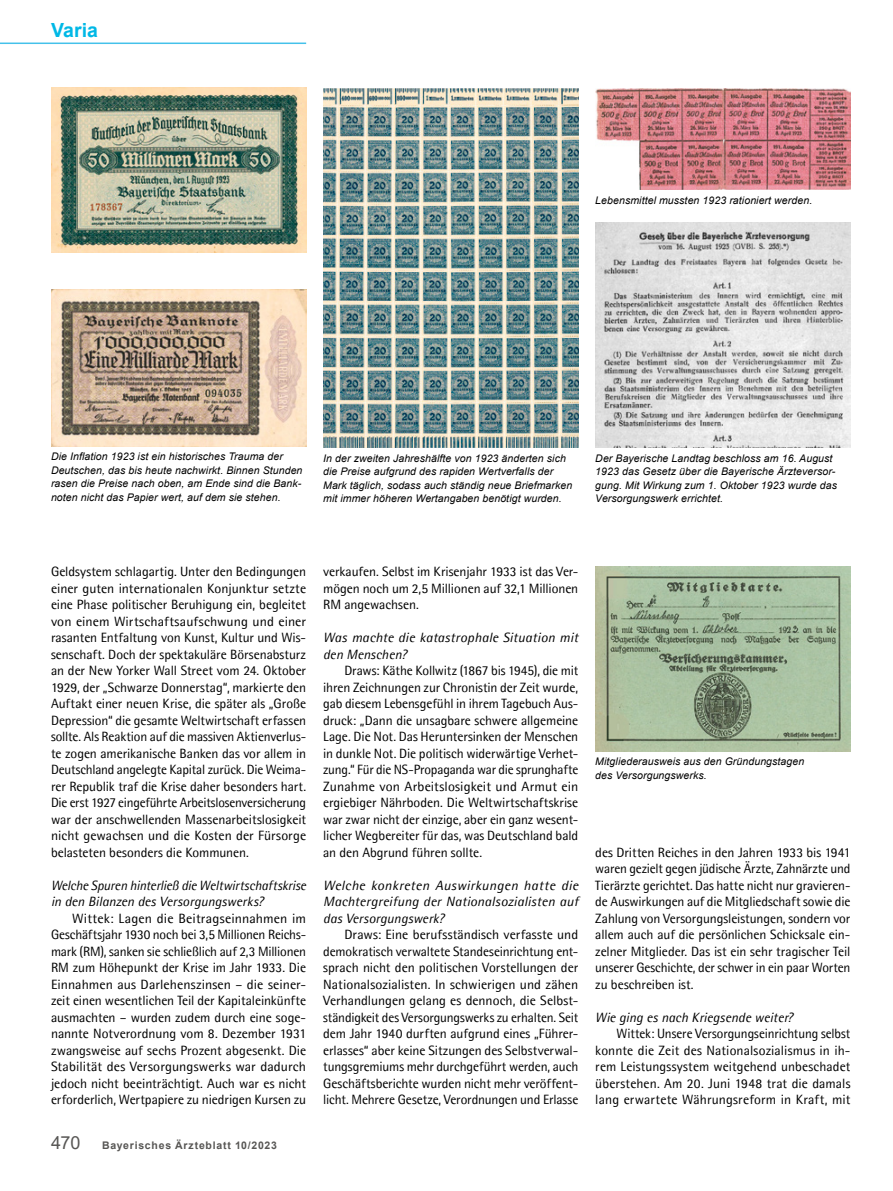
<style>
.page{position:relative;width:893px;height:1191px;background:#fff}
.page>*{position:absolute;margin:0;border:0;box-sizing:border-box;transform-origin:0 0}
.t1{font:700 19.5px "Arial";color:#00b8e6}
.t2{font:13.5px/16.5px "Agfa Rotis Semisans";letter-spacing:-.005em;color:#000;text-align:justify}
.t3{font:italic 13.5px/16.5px "Agfa Rotis Semisans";letter-spacing:.005em;color:#000}
.t4{font:italic 10.5px/13.5px "Arial";letter-spacing:.01em;color:#000}
.t5{font:700 10.5px "Arial";letter-spacing:.07em;color:#575654}
.s1{font-weight:400;font-size:18px}
</style>
<div class="page">
<hr style="left:0;top:43px;width:306px;height:1px;background:#44c1ea">
<img style="left:595px;top:223px;width:255px;height:224px">
<img style="left:51px;top:88px;width:255px;height:164px">
<img style="left:51px;top:290px;width:255px;height:156px">
<img style="left:323px;top:89px;width:255px;height:358px">
<img style="left:595px;top:89px;width:255px;height:101px">
<img style="left:595px;top:566px;width:255px;height:185px">
<h1 class="t1" style="left:51px;top:16px;width:49px">Varia</h1>
<p class="t4" style="left:595px;top:193px;width:218px">Lebensmittel mussten 1923 rationiert werden.</p>
<p class="t4" style="left:51px;top:450px;width:253px">Die Inflation 1923 ist ein historisches Trauma der Deutschen, das bis heute nachwirkt. Binnen Stunden rasen die Preise nach oben, am Ende sind die Bank&shy;noten nicht das Papier wert, auf dem sie stehen.</p>
<p class="t4" style="left:323px;top:451px;width:251px">In der zweiten Jahreshälfte von 1923 änderten sich die Preise aufgrund des rapiden Wertverfalls der Mark täglich, sodass auch ständig neue Briefmarken mit immer höheren Wertangaben benötigt wurden.</p>
<p class="t4" style="left:595px;top:451px;width:243px">Der Bayerische Landtag beschloss am 16. August 1923 das Gesetz über die Bayerische Ärzteversor&shy;gung. Mit Wirkung zum 1. Oktober 1923 wurde das Versorgungswerk errichtet.</p>
<p class="t2" style="left:51px;top:563px;width:257px">Geldsystem schlagartig. Unter den Bedingungen einer guten internationalen Konjunktur setzte eine Phase politischer Beruhigung ein, begleitet von einem Wirtschaftsaufschwung und einer rasanten Entfaltung von Kunst, Kultur und Wis&shy;senschaft. Doch der spektakuläre Börsenabsturz an der New Yorker Wall Street vom 24. Oktober 1929, der „Schwarze Donnerstag“, markierte den Auftakt einer neuen Krise, die später als „Große Depression“ die gesamte Weltwirtschaft erfassen sollte. Als Reaktion auf die massiven Aktienverlus&shy;te zogen amerikanische Banken das vor allem in Deutschland angelegte Kapital zurück. Die Weima&shy;rer Republik traf die Krise daher besonders hart.<br>Die erst 1927 eingeführte Arbeitslosenversicherung war der anschwellenden Massenarbeitslosigkeit nicht gewachsen und die Kosten der Fürsorge belasteten besonders die Kommunen.</p>
<p class="t3" style="left:51px;top:876px;width:257px">Welche Spuren hinterließ die Weltwirtschaftskrise in den Bilanzen des Versorgungswerks?</p>
<p class="t2" style="left:51px;top:909px;width:257px;text-indent:21px">Wittek: Lagen die Beitragseinnahmen im Geschäftsjahr 1930 noch bei 3,5 Millionen Reichs&shy;mark (RM), sanken sie schließlich auf 2,3 Millionen RM zum Höhepunkt der Krise im Jahr 1933. Die Einnahmen aus Darlehenszinsen – die seiner&shy;zeit einen wesentlichen Teil der Kapitaleinkünfte ausmachten – wurden zudem durch eine soge&shy;nannte Notverordnung vom 8. Dezember 1931 zwangsweise auf sechs Prozent abgesenkt. Die Stabilität des Versorgungswerks war dadurch jedoch nicht beeinträchtigt. Auch war es nicht erforderlich, Wertpapiere zu niedrigen Kursen zu</p>
<p class="t5" style="left:51px;top:1137px;width:227px"><span class="s1">470</span> Bayerisches Ärzteblatt 10/2023</p>
<p class="t2" style="left:323px;top:563px;width:257px">verkaufen. Selbst im Krisenjahr 1933 ist das Ver&shy;mögen noch um 2,5 Millionen auf 32,1 Millionen RM angewachsen.</p>
<p class="t3" style="left:323px;top:629px;width:257px">Was machte die katastrophale Situation mit den Menschen?</p>
<p class="t2" style="left:323px;top:662px;width:257px;text-indent:21px">Draws: Käthe Kollwitz (1867 bis 1945), die mit ihren Zeichnungen zur Chronistin der Zeit wurde, gab diesem Lebensgefühl in ihrem Tagebuch Aus&shy;druck: „Dann die unsagbare schwere allgemeine Lage. Die Not. Das Heruntersinken der Menschen in dunkle Not. Die politisch widerwärtige Verhet&shy;zung.“ Für die NS-Propaganda war die sprunghafte Zunahme von Arbeitslosigkeit und Armut ein ergiebiger Nährboden. Die Weltwirtschaftskrise war zwar nicht der einzige, aber ein ganz wesent&shy;licher Wegbereiter für das, was Deutschland bald an den Abgrund führen sollte.</p>
<p class="t3" style="left:323px;top:876px;width:257px;text-align:justify">Welche konkreten Auswirkungen hatte die Machtergreifung der Nationalsozialisten auf das Versorgungswerk?</p>
<p class="t2" style="left:323px;top:926px;width:257px;text-indent:21px">Draws: Eine berufsständisch verfasste und demokratisch verwaltete Standeseinrichtung ent&shy;sprach nicht den politischen Vorstellungen der Nationalsozialisten. In schwierigen und zähen Verhandlungen gelang es dennoch, die Selbst&shy;ständigkeit des Versorgungswerks zu erhalten. Seit dem Jahr 1940 durften aufgrund eines „Führer&shy;erlasses“ aber keine Sitzungen des Selbstverwal&shy;tungsgremiums mehr durchgeführt werden, auch Geschäftsberichte wurden nicht mehr veröffent&shy;licht. Mehrere Gesetze, Verordnungen und Erlasse</p>
<p class="t4" style="left:595px;top:755px;width:210px">Mitgliederausweis aus den Gründungstagen des Versorgungswerks.</p>
<p class="t2" style="left:595px;top:843px;width:257px">des Dritten Reiches in den Jahren 1933 bis 1941 waren gezielt gegen jüdische Ärzte, Zahnärzte und Tierärzte gerichtet. Das hatte nicht nur gravieren&shy;de Auswirkungen auf die Mitgliedschaft sowie die Zahlung von Versorgungsleistungen, sondern vor allem auch auf die persönlichen Schicksale ein&shy;zelner Mitglieder. Das ist ein sehr tragischer Teil unserer Geschichte, der schwer in ein paar Worten zu beschreiben ist.</p>
<p class="t3" style="left:595px;top:1008px;width:199px">Wie ging es nach Kriegsende weiter?</p>
<p class="t2" style="left:595px;top:1025px;width:257px;text-indent:21px">Wittek: Unsere Versorgungseinrichtung selbst konnte die Zeit des Nationalsozialismus in ih&shy;rem Leistungssystem weitgehend unbeschadet überstehen. Am 20. Juni 1948 trat die damals lang erwartete Währungsreform in Kraft, mit</p>
</div>
